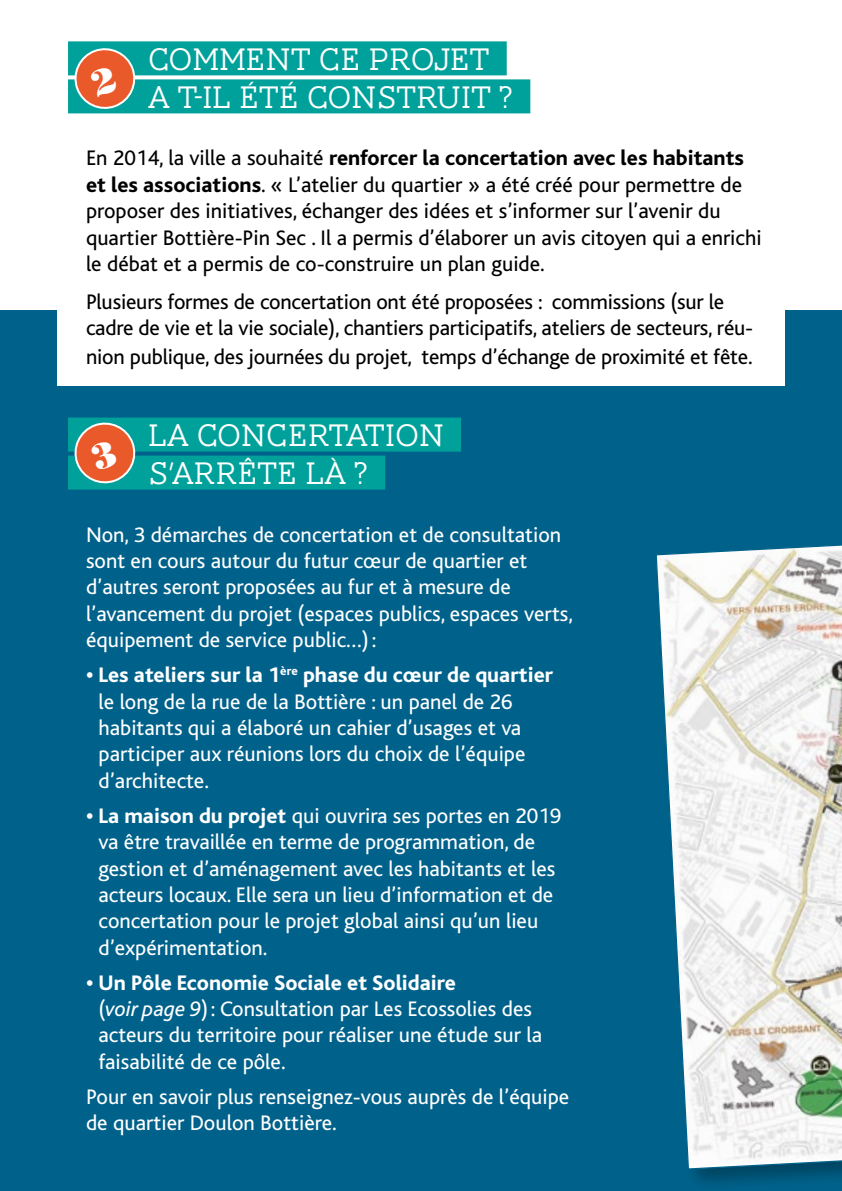
<style>
.page{position:relative;width:842px;height:1191px;background:#fff}
.page>*{position:absolute;margin:0;border:0;box-sizing:border-box;transform-origin:0 0}
.t1{font:300 32px/38px "AW Conqueror Slab";color:#fff}
.t2{font:22px/26.4px "Bliss";color:#fff}
.t3{font:22px/26.4px "Bliss";letter-spacing:-.01em;color:#000}
.s1{font-weight:800}
.s2{font-style:italic}
</style>
<div class="page">
<div style="left:0;top:310px;width:842px;height:881px;background:#00628b"></div>
<div style="left:57px;top:255px;width:728px;height:131px;background:#fff"></div>
<div style="left:68px;top:41px;width:439px;height:34px;background:#00a19a"></div>
<div style="left:68px;top:79px;width:462px;height:34px;background:#00a19a"></div>
<div style="left:68px;top:417px;width:393px;height:34px;background:#00a19a"></div>
<div style="left:68px;top:455px;width:317px;height:34px;background:#00a19a"></div>
<div style="left:653px;top:505px;width:189px;height:686px;background:#000;opacity:.3"></div>
<svg style="left:655px;top:508px;width:187px;height:662px"></svg>
<svg style="left:72px;top:48px;width:66px;height:61px"></svg>
<svg style="left:72px;top:422px;width:66px;height:62px"></svg>
<h1 class="t1" style="left:148px;top:40px;width:367px">COMMENT CE PROJET<br>A T-IL ÉTÉ CONSTRUIT ?</h1>
<p class="t3" style="left:86px;top:145px;width:677px">En 2014, la ville a souhaité <span class="s1">renforcer la concertation avec les habitants et les associations</span>. « L’atelier du quartier » a été créé pour permettre de proposer des initiatives, échanger des idées et s’informer sur l’avenir du quartier Bottière-Pin Sec . Il a permis d’élaborer un avis citoyen qui a enrichi le débat et a permis de co-construire un plan guide.</p>
<p class="t3" style="left:86px;top:289px;width:669px">Plusieurs formes de concertation ont été proposées : commissions (sur le cadre de vie et la vie sociale), chantiers participatifs, ateliers de secteurs, réu-</p>
<p class="t3" style="left:86px;top:344px;width:668px">nion publique, des journées du projet, temps d’échange de proximité et fête.</p>
<h1 class="t1" style="left:148px;top:416px;width:297px">LA CONCERTATION<br>S’ARRÊTE LÀ ?</h1>
<p class="t2" style="left:86px;top:521px;width:488px">Non, 3 démarches de concertation et de consultation sont en cours autour du futur cœur de quartier et d’autres seront proposées au fur et à mesure de l’avancement du projet (espaces publics, espaces verts, équipement de service public…):</p>
<p class="t2" style="left:99px;top:662px;width:456px;text-indent:-13px"><span class="s1">• Les ateliers sur la 1</span><sup>ère</sup> <span class="s1">phase du cœur de quartier </span>le long de la rue de la Bottière : un panel de 26 habitants qui a élaboré un cahier d’usages et va participer aux réunions lors du choix de l’équipe d’architecte.</p>
<p class="t2" style="left:99px;top:802px;width:464px;text-indent:-13px"><span class="s1">• La maison du projet</span> qui ouvrira ses portes en 2019 va être travaillée en terme de programmation, de gestion et d’aménagement avec les habitants et les acteurs locaux. Elle sera un lieu d’information et de concertation pour le projet global ainsi qu’un lieu d’expérimentation.</p>
<p class="t2" style="left:99px;top:969px;width:445px;text-indent:-13px"><span class="s1">• Un Pôle Economie Sociale et Solidaire<br></span>(<span class="s2">voir page 9</span>): Consultation par Les Ecossolies des acteurs du territoire pour réaliser une étude sur la faisabilité de ce pôle.</p>
<p class="t2" style="left:86px;top:1083px;width:485px">Pour en savoir plus renseignez-vous auprès de l’équipe de quartier Doulon Bottière.</p>
</div>
